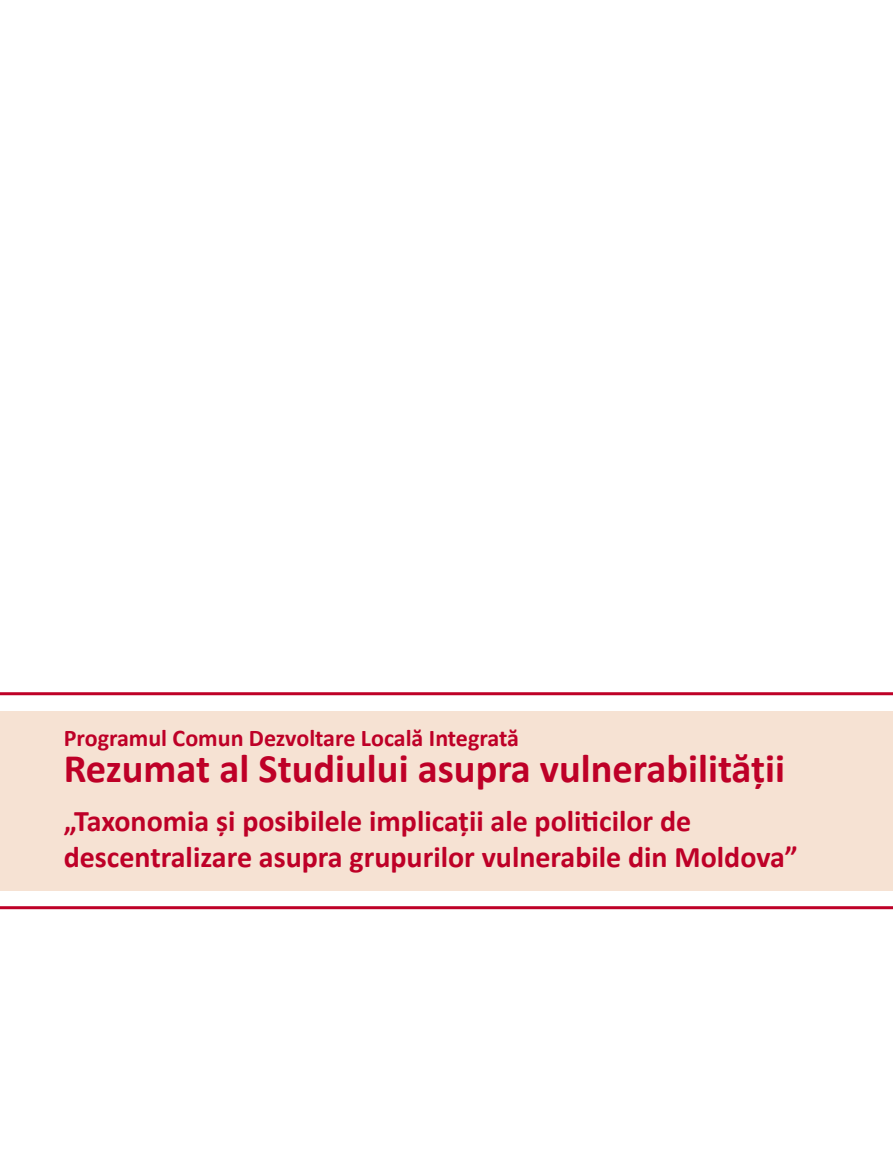
<style>
.page{position:relative;width:893px;height:1149px;background:#fff}
.page>*{position:absolute;margin:0;border:0;box-sizing:border-box;transform-origin:0 0}
.t1{font:700 40.5px "Calibri";color:#be0027}
.t2{font:700 30px/36px "Calibri";color:#be0027}
.t3{font:700 24px "Calibri";color:#be0027}
</style>
<div class="page">
<div style="left:0;top:710px;width:893px;height:180px;background:#f6e2d3"></div>
<hr style="left:0;top:692px;width:893px;height:3px;background:#be0027">
<hr style="left:0;top:905px;width:893px;height:3px;background:#be0027">
<p class="t3" style="left:64px;top:722px;width:457px">Programul Comun Dezvoltare Locală Integrată</p>
<h1 class="t1" style="left:64px;top:743px;width:723px">Rezumat al Studiului asupra vulnerabilităţii</h1>
<p class="t2" style="left:64px;top:801px;width:736px">„Taxonomia şi posibilele implicaţii ale politicilor de descentralizare asupra grupurilor vulnerabile din Moldova”</p>
</div>
